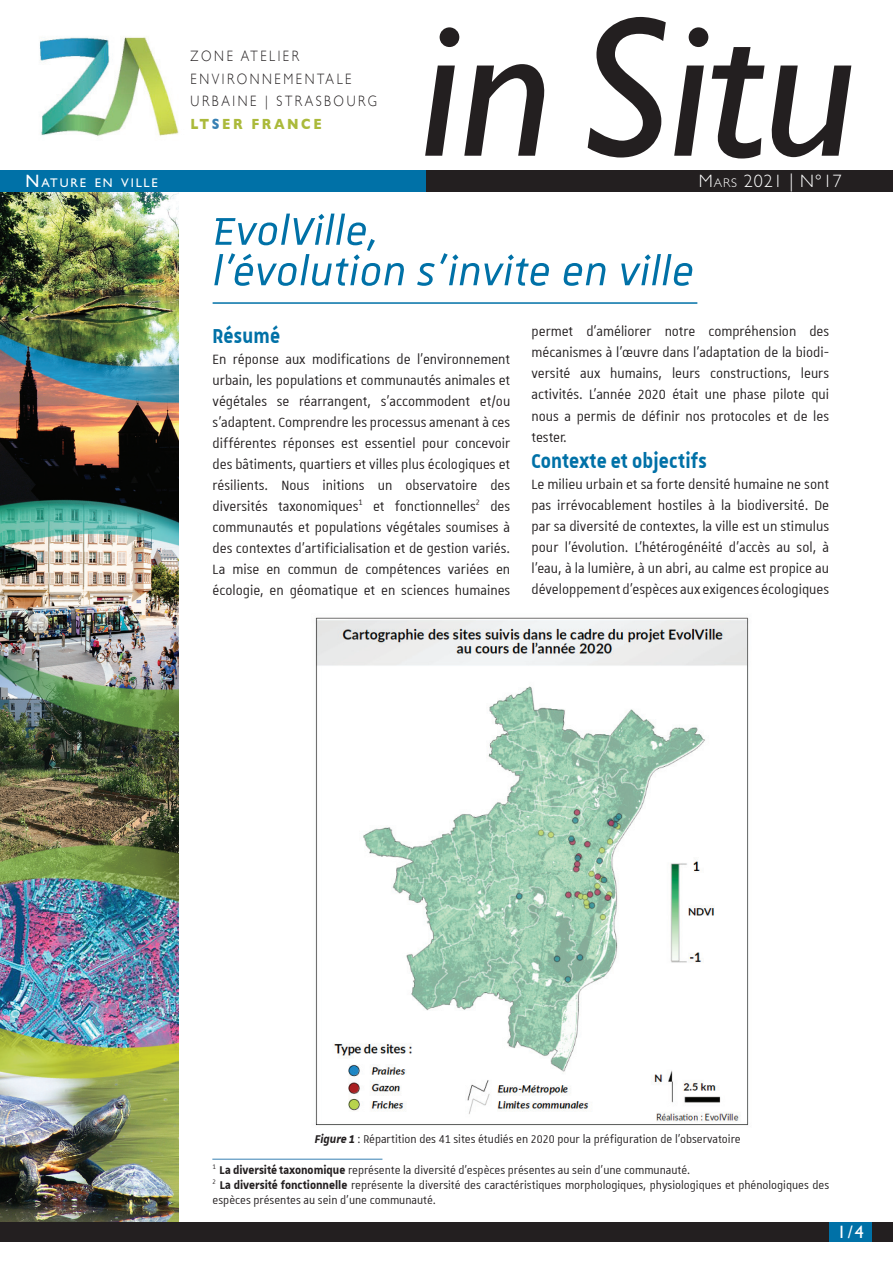
<style>
.page{position:relative;width:893px;height:1263px;background:#fff}
.page>*{position:absolute;margin:0;border:0;box-sizing:border-box;transform-origin:0 0}
.t1{font:italic 200.85px "Gill Sans Std";color:#231f20}
.t2{font:italic 52.5px/40.5px "Unistra C";color:#0071a7}
.t3{font:700 27px "Unistra A";letter-spacing:.01em;color:#0071a7;scale:.84 1}
.t4{font:18px/21px "Unistra A";color:#231f20;text-align:justify;scale:.89 1}
.t5{font:18px/21px "Unistra A";color:#231f20;text-align:justify;scale:.9 1}
.t6{font:300 18px "Gill Sans Std";letter-spacing:.05em;color:#fff}
.t7{font:18px "Gill Sans Std";color:#fff}
.t8{font:15px/30.9px "Unistra A";color:#231f20;scale:.9 1}
.t9{font:300 15px/22.5px "Gill Sans";letter-spacing:.2em;color:#231f20;scale:.85 1}
.t10{font:12.6px "Gill Sans Std";letter-spacing:.145em;color:#fff}
.s1{font-size:18px}
.s2{font-size:12.6px}
.s3{font-style:inherit}
.s4{font-weight:700;color:#abba3b}
.s5{font-weight:700;color:#3780b3}
.s6{font-weight:700;font-style:italic}
.s7{font-weight:700}
</style>
<div class="page">
<img style="left:0;top:191px;width:179px;height:1031px">
<img style="left:39px;top:37px;width:140px;height:100px">
<div style="left:0;top:170px;width:893px;height:21px;background:#231f20"></div>
<div style="left:0;top:170px;width:425px;height:21px;background:#0071a7"></div>
<hr style="left:213px;top:302px;width:484px;height:2px;background:#0071a7">
<div style="left:0;top:1222px;width:893px;height:20px;background:#231f20"></div>
<div style="left:829px;top:1222px;width:43px;height:20px;background:#0071a7"></div>
<img style="left:315px;top:617px;width:434px;height:509px">
<hr style="left:212px;top:1159px;width:170px;height:1px;background:#3780b3">
<p class="t10" style="left:26px;top:175px;width:134px"><span class="s1">N</span>ATURE EN VILLE</p>
<h1 class="t1" style="left:421px;top:-27px;width:439px">in Situ</h1>
<p class="t6" style="left:699px;top:171px;width:145px">M<span class="s2">ARS</span> 2021 | N°17</p>
<h2 class="t2" style="left:213px;top:209px;width:483px">EvolVille,<br>l’évolution s’invite en ville</h2>
<h3 class="t3" style="left:213px;top:321px;width:82px">Résumé</h3>
<p class="t4" style="left:213px;top:348px;width:336px">En réponse aux modifications de l’environnement urbain, les populations et communautés animales et végétales se réarrangent, s’accommodent et/ou s’adaptent. Comprendre les processus amenant à ces différentes réponses est essentiel pour concevoir des bâtiments, quartiers et villes plus écologiques et résilients. Nous initions un observatoire des diversités taxonomiques<sup>1</sup> et fonctionnelles<sup>2</sup> des communautés et populations végétales soumises à des contextes d’artificialisation et de gestion variés.<br>La mise en commun de compétences variées en écologie, en géomatique et en sciences humaines</p>
<p class="t9" style="left:191px;top:45px;width:221px">ZONE ATELIER<br>ENVIRONNEMENTALE<br>URBAINE <span class="s3">| STRASBOURG<br></span><span class="s4">LT</span><span class="s5">S</span><span class="s4">ER FRANCE</span></p>
<p class="t4" style="left:531px;top:321px;width:336px">permet d’améliorer notre compréhension des mécanismes à l’œuvre dans l’adaptation de la biodi&shy;versité aux humains, leurs constructions, leurs activités. L’année 2020 était une phase pilote qui nous a permis de définir nos protocoles et de les tester.</p>
<h3 class="t3" style="left:531px;top:446px;width:210px">Contexte et objectifs</h3>
<p class="t5" style="left:531px;top:474px;width:332px">Le milieu urbain et sa forte densité humaine ne sont pas irrévocablement hostiles à la biodiversité. De par sa diversité de contextes, la ville est un stimulus pour l’évolution. L’hétérogénéité d’accès au sol, à l’eau, à la lumière, à un abri, au calme est propice au développement d’espèces aux exigences écologiques</p>
<p class="t8" style="left:213px;top:1123px;width:588px;text-indent:102px"><span class="s6">Figure 1</span> : Répartition des 41 sites étudiés en 2020 pour la préfiguration de l’observatoire<br><sup>1</sup> <span class="s7">La diversité taxonomique</span> représente la diversité d’espèces présentes au sein d’une communauté.</p>
<p class="t8" style="left:213px;top:1177px;width:687px;line-height:15px"><sup>2</sup> <span class="s7">La diversité fonctionnelle</span> représente la diversité des caractéristiques morphologiques, physiologiques et phénologiques des espèces présentes au sein d’une communauté.</p>
<p class="t7" style="left:837px;top:1221px;width:28px">1/4</p>
</div>
